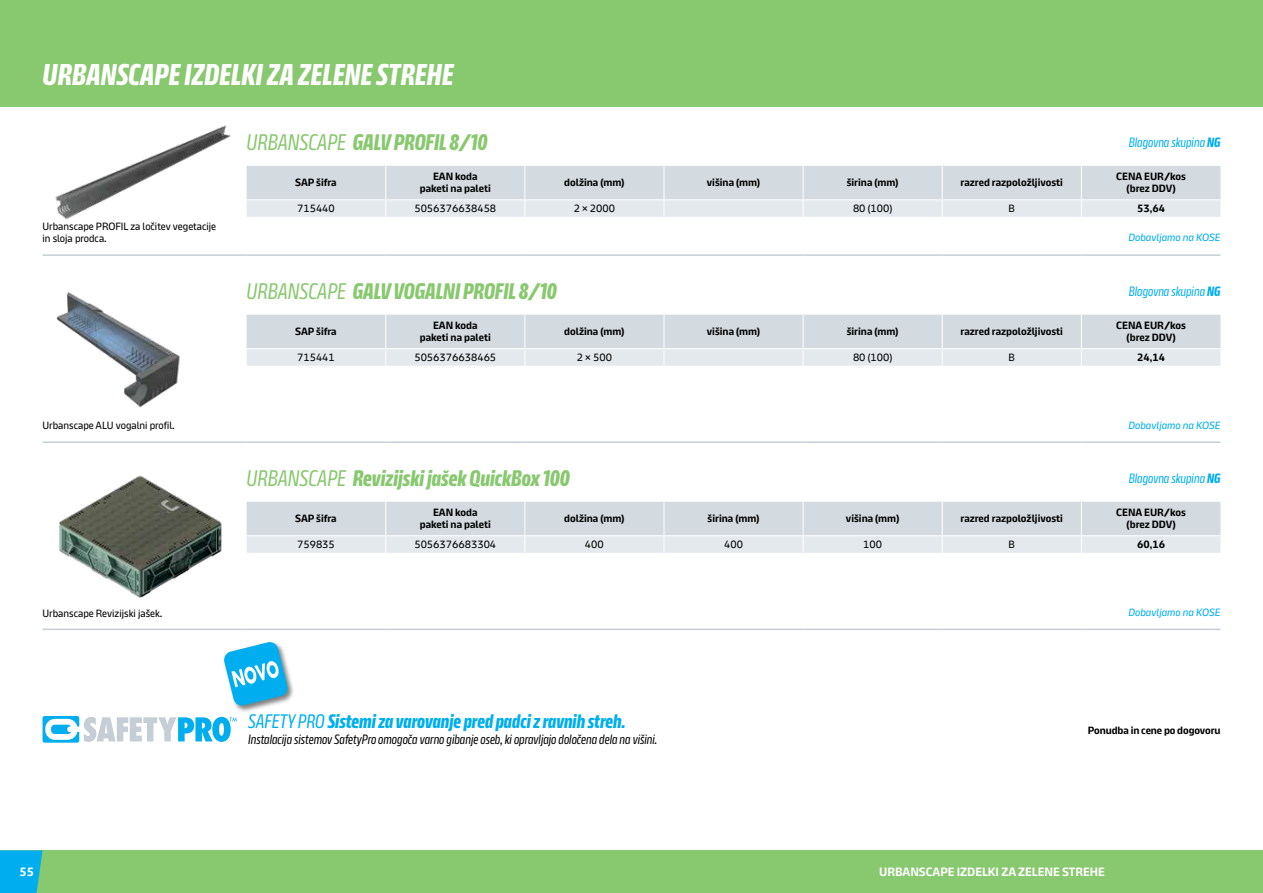
<style>
.page{position:relative;width:1263px;height:893px;background:#fff}
.page>*{position:absolute;margin:0;border:0;box-sizing:border-box;transform-origin:0 0}
.t1{font:700 30px "Knauf Head";letter-spacing:.01em;color:#fff}
.t2{font:700 22.5px "Knauf Head";color:#88c86f}
.t3{font:700 19.5px "Knauf Head";color:#00aeef}
.t4{font:13.5px "Knauf Head";color:#000}
.t5{font:13.5px "Knauf Head";color:#00aeef}
.t6{font:700 12px "Knauf";color:#fff}
.t7{font:700 10.5px/12px "Knauf";color:#000;text-align:center}
.t8{font:10.5px/12px "Knauf";color:#000}
.t9{font:italic 10.5px "Knauf";color:#00aeef}
.s1{font-weight:400}
.s2{font-weight:700}
</style>
<div class="page">
<div style="left:0;top:850px;width:1263px;height:43px;background:#88c86f"></div>
<svg style="left:0;top:850px;width:43px;height:43px;background:#0cb0e3"></svg>
<div style="left:0;top:0;width:1263px;height:106px;background:#88c86f"></div>
<hr style="left:43px;top:254px;width:204px;height:2px;background:#c4ced4">
<hr style="left:247px;top:254px;width:139px;height:2px;background:#c4ced4">
<hr style="left:386px;top:254px;width:139px;height:2px;background:#c4ced4">
<hr style="left:525px;top:254px;width:139px;height:2px;background:#c4ced4">
<hr style="left:664px;top:254px;width:139px;height:2px;background:#c4ced4">
<hr style="left:803px;top:254px;width:139px;height:2px;background:#c4ced4">
<hr style="left:942px;top:254px;width:139px;height:2px;background:#c4ced4">
<hr style="left:1081px;top:254px;width:139px;height:2px;background:#c4ced4">
<svg style="left:247px;top:166px;width:973px;height:51px;background:#d9e0e4"></svg>
<img style="left:55px;top:125px;width:176px;height:95px">
<hr style="left:43px;top:629px;width:204px;height:1px;background:#c4ced4">
<hr style="left:247px;top:629px;width:139px;height:1px;background:#c4ced4">
<hr style="left:386px;top:629px;width:139px;height:1px;background:#c4ced4">
<hr style="left:525px;top:629px;width:139px;height:1px;background:#c4ced4">
<hr style="left:664px;top:629px;width:139px;height:1px;background:#c4ced4">
<hr style="left:803px;top:629px;width:139px;height:1px;background:#c4ced4">
<hr style="left:942px;top:629px;width:139px;height:1px;background:#c4ced4">
<hr style="left:1081px;top:629px;width:139px;height:1px;background:#c4ced4">
<svg style="left:247px;top:502px;width:973px;height:51px;background:#d9e0e4"></svg>
<img style="left:59px;top:475px;width:163px;height:123px">
<hr style="left:43px;top:441px;width:204px;height:2px;background:#c4ced4">
<hr style="left:247px;top:441px;width:139px;height:2px;background:#c4ced4">
<hr style="left:386px;top:441px;width:139px;height:2px;background:#c4ced4">
<hr style="left:525px;top:441px;width:139px;height:2px;background:#c4ced4">
<hr style="left:664px;top:441px;width:139px;height:2px;background:#c4ced4">
<hr style="left:803px;top:441px;width:139px;height:2px;background:#c4ced4">
<hr style="left:942px;top:441px;width:139px;height:2px;background:#c4ced4">
<hr style="left:1081px;top:441px;width:139px;height:2px;background:#c4ced4">
<svg style="left:247px;top:315px;width:973px;height:51px;background:#d9e0e4"></svg>
<img style="left:56px;top:292px;width:124px;height:116px">
<div style="left:223px;top:641px;width:72px;height:72px;background:#000;opacity:.5"></div>
<svg style="left:224px;top:642px;width:63px;height:63px"></svg>
<svg style="left:43px;top:716px;width:194px;height:27px"></svg>
<h1 class="t1" style="left:43px;top:59px;width:413px">URBANSCAPE IZDELKI ZA ZELENE STREHE</h1>
<p class="t8" style="left:43px;top:221px;width:175px">Urbanscape PROFIL za ločitev vegetacije in sloja prodca.</p>
<p class="t8" style="left:43px;top:420px;width:134px">Urbanscape ALU vogalni profil.</p>
<p class="t8" style="left:43px;top:607px;width:121px">Urbanscape Revizijski jašek.</p>
<h2 class="t2" style="left:247px;top:131px;width:242px"><span class="s1">URBANSCAPE</span> GALV PROFIL 8/10</h2>
<p class="t5" style="left:1129px;top:135px;width:93px">Blagovna skupina <span class="s2">NG</span></p>
<p class="t7" style="left:295px;top:177px;width:43px">SAP šifra</p>
<p class="t7" style="left:420px;top:171px;width:72px">EAN koda paketi na paleti</p>
<p class="t7" style="left:564px;top:177px;width:62px">dolžina (mm)</p>
<p class="t7" style="left:707px;top:177px;width:55px">višina (mm)</p>
<p class="t7" style="left:847px;top:177px;width:53px">širina (mm)</p>
<p class="t7" style="left:960px;top:177px;width:104px">razred razpoložljivosti</p>
<p class="t7" style="left:1116px;top:171px;width:71px">CENA EUR/kos (brez DDV)</p>
<p class="t8" style="left:297px;top:202px;width:39px">715440</p>
<p class="t8" style="left:414px;top:202px;width:83px">5056376638458</p>
<p class="t8" style="left:574px;top:202px;width:43px">2 × 2000</p>
<p class="t8" style="left:853px;top:202px;width:41px">80 (100)</p>
<p class="t8" style="left:1008px;top:202px;width:8px">B</p>
<p class="t7" style="left:1137px;top:202px;width:29px">53,64</p>
<p class="t9" style="left:1128px;top:232px;width:93px">Dobavljamo na KOSE</p>
<h2 class="t2" style="left:247px;top:280px;width:312px"><span class="s1">URBANSCAPE</span> GALV VOGALNI PROFIL 8/10</h2>
<p class="t5" style="left:1129px;top:284px;width:93px">Blagovna skupina <span class="s2">NG</span></p>
<p class="t7" style="left:295px;top:325px;width:43px">SAP šifra</p>
<p class="t7" style="left:420px;top:319px;width:72px">EAN koda paketi na paleti</p>
<p class="t7" style="left:564px;top:325px;width:62px">dolžina (mm)</p>
<p class="t7" style="left:707px;top:325px;width:55px">višina (mm)</p>
<p class="t7" style="left:847px;top:325px;width:53px">širina (mm)</p>
<p class="t7" style="left:960px;top:325px;width:104px">razred razpoložljivosti</p>
<p class="t7" style="left:1116px;top:319px;width:71px">CENA EUR/kos (brez DDV)</p>
<p class="t8" style="left:297px;top:351px;width:39px">715441</p>
<p class="t8" style="left:414px;top:351px;width:83px">5056376638465</p>
<p class="t8" style="left:577px;top:351px;width:37px">2 × 500</p>
<p class="t8" style="left:853px;top:351px;width:41px">80 (100)</p>
<p class="t8" style="left:1008px;top:351px;width:8px">B</p>
<p class="t7" style="left:1137px;top:351px;width:29px">24,14</p>
<p class="t9" style="left:1128px;top:419px;width:93px">Dobavljamo na KOSE</p>
<h2 class="t2" style="left:247px;top:467px;width:325px"><span class="s1">URBANSCAPE</span> Revizijski jašek QuickBox 100</h2>
<p class="t5" style="left:1129px;top:471px;width:93px">Blagovna skupina <span class="s2">NG</span></p>
<p class="t7" style="left:295px;top:512px;width:43px">SAP šifra</p>
<p class="t7" style="left:420px;top:506px;width:72px">EAN koda paketi na paleti</p>
<p class="t7" style="left:564px;top:512px;width:62px">dolžina (mm)</p>
<p class="t7" style="left:708px;top:512px;width:53px">širina (mm)</p>
<p class="t7" style="left:846px;top:512px;width:55px">višina (mm)</p>
<p class="t7" style="left:960px;top:512px;width:104px">razred razpoložljivosti</p>
<p class="t7" style="left:1116px;top:506px;width:71px">CENA EUR/kos (brez DDV)</p>
<p class="t8" style="left:297px;top:538px;width:39px">759835</p>
<p class="t8" style="left:414px;top:538px;width:83px">5056376683304</p>
<p class="t8" style="left:585px;top:538px;width:20px">400</p>
<p class="t8" style="left:724px;top:538px;width:20px">400</p>
<p class="t8" style="left:863px;top:538px;width:20px">100</p>
<p class="t8" style="left:1008px;top:538px;width:8px">B</p>
<p class="t7" style="left:1137px;top:538px;width:29px">60,16</p>
<p class="t9" style="left:1128px;top:606px;width:93px">Dobavljamo na KOSE</p>
<h3 class="t3" style="left:248px;top:711px;width:379px"><span class="s1">SAFETY PRO</span> Sistemi za varovanje pred padci z ravnih streh.</h3>
<p class="t4" style="left:248px;top:732px;width:411px">Instalacija sistemov SafetyPro omogoča varno gibanje oseb, ki opravljajo določena dela na višini.</p>
<p class="t7" style="left:1088px;top:725px;width:134px">Ponudba in cene po dogovoru</p>
<p class="t6" style="left:20px;top:865px;width:16px">55</p>
<p class="t6" style="left:879px;top:865px;width:227px">URBANSCAPE IZDELKI ZA ZELENE STREHE</p>
</div>
